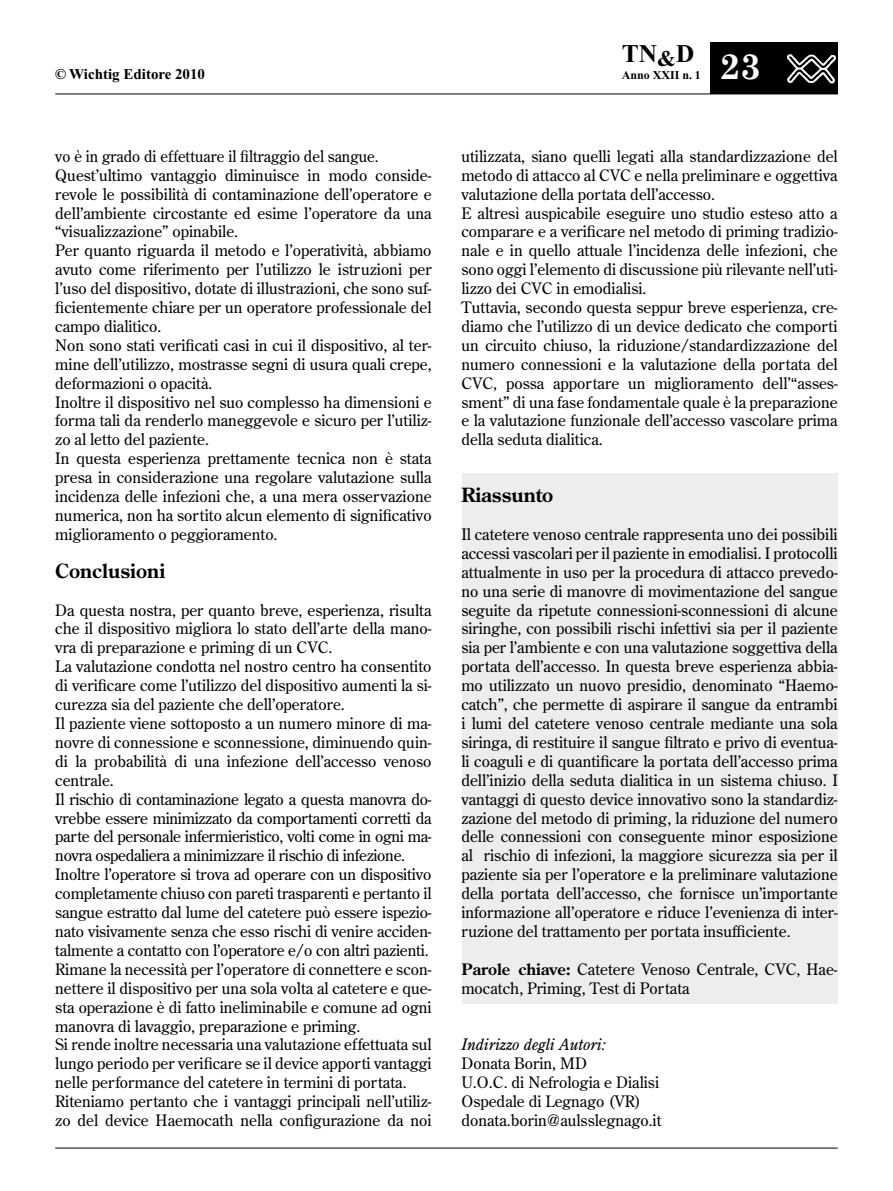
<style>
.page{position:relative;width:893px;height:1191px;background:#fff}
.page>*{position:absolute;margin:0;border:0;box-sizing:border-box;transform-origin:0 0}
.t1{font:700 36px "Century Schoolbook";color:#fff}
.t2{font:700 25.5px "Times New Roman";color:#000}
.t3{font:700 19.5px "Century Old Style";color:#000}
.t4{font:15.75px/18.9px "Century Old Style";color:#000}
.t5{font:italic 15.75px "Century Old Style";color:#000}
.t6{font:700 15px "Times New Roman";color:#000}
.t7{font:700 12px "Times New Roman";color:#000}
.s1{font-family:"Helvetica Neue"}
.s2{font-weight:700}
</style>
<div class="page">
<hr style="left:55px;top:94px;width:783px;height:1px;background:#000">
<div style="left:710px;top:43px;width:128px;height:51px;background:#000"></div>
<img style="left:787px;top:54px;width:49px;height:30px">
<hr style="left:55px;top:1147px;width:783px;height:1px;background:#000">
<div style="left:462px;top:473px;width:376px;height:530px;background:#eceded"></div>
<h2 class="t2" style="left:622px;top:39px;width:74px">TN<sub>&amp;</sub>D</h2>
<p class="t6" style="left:55px;top:66px;width:151px">© Wichtig Editore 2010</p>
<p class="t7" style="left:622px;top:68px;width:80px">Anno XXII n. 1</p>
<h1 class="t1" style="left:719px;top:45px;width:43px">23</h1>
<p class="t4" style="left:55px;top:146px;width:378px">vo è in grado di effettuare il filtraggio del sangue.<br>Quest’ultimo vantaggio diminuisce in modo conside&shy;revole le possibilità di contaminazione dell’operatore e dell’ambiente circostante ed esime l’operatore da una “visualizzazione” opinabile.<br>Per quanto riguarda il metodo e l’operatività, abbiamo avuto come riferimento per l’utilizzo le istruzioni per l’uso del dispositivo, dotate di illustrazioni, che sono suf&shy;ficientemente chiare per un operatore professionale del campo dialitico.<br>Non sono stati verificati casi in cui il dispositivo, al ter&shy;mine dell’utilizzo, mostrasse segni di usura quali crepe, deformazioni o opacità.<br>Inoltre il dispositivo nel suo complesso ha dimensioni e forma tali da renderlo maneggevole e sicuro per l’utiliz&shy;zo al letto del paziente.<br>In questa esperienza prettamente tecnica non è stata presa in considerazione una regolare valutazione sulla incidenza delle infezioni che, a una mera osservazione numerica, non ha sortito alcun elemento di significativo miglioramento o peggioramento.</p>
<p class="t3" style="left:55px;top:558px;width:112px">Conclusioni</p>
<p class="t4" style="left:55px;top:600px;width:378px">Da questa nostra, per quanto breve, esperienza, risulta che il dispositivo migliora lo stato dell’arte della mano&shy;vra di preparazione e priming di un CVC.<br>La valutazione condotta nel nostro centro ha consentito di verificare come l’utilizzo del dispositivo aumenti la si&shy;curezza sia del paziente che dell’operatore.<br>Il paziente viene sottoposto a un numero minore di ma&shy;novre di connessione e sconnessione, diminuendo quin&shy;di la probabilità di una infezione dell’accesso venoso centrale.<br>Il rischio di contaminazione legato a questa manovra do&shy;vrebbe essere minimizzato da comportamenti corretti da parte del personale infermieristico, volti come in ogni ma&shy;novra ospedaliera a minimizzare il rischio di infezione.<br>Inoltre l’operatore si trova ad operare con un dispositivo completamente chiuso con pareti trasparenti e pertanto il sangue estratto dal lume del catetere può essere ispezio&shy;nato visivamente senza che esso rischi di venire acciden&shy;talmente a contatto con l’operatore e/o con altri pazienti.<br>Rimane la necessità per l’operatore di connettere e scon&shy;nettere il dispositivo per una sola volta al catetere e que&shy;sta operazione è di fatto ineliminabile e comune ad ogni manovra di lavaggio, preparazione e priming.<br>Si rende inoltre necessaria una valutazione effettuata sul lungo periodo per verificare se il device apporti vantaggi nelle performance del catetere in termini di portata.<br>Riteniamo pertanto che i vantaggi principali nell’utiliz&shy;zo del device Haemocath nella configurazione da noi</p>
<p class="t4" style="left:461px;top:146px;width:378px">utilizzata, siano quelli legati alla standardizzazione del metodo di attacco al CVC e nella preliminare e oggettiva valutazione della portata dell’accesso.<br>E altresì auspicabile eseguire uno studio esteso atto a comparare e a verificare nel metodo di priming tradizio&shy;nale e in quello attuale l’incidenza delle infezioni, che sono oggi l’elemento di discussione più rilevante nell’uti&shy;lizzo dei CVC in emodialisi.<br>Tuttavia, secondo questa seppur breve esperienza, cre&shy;diamo che l’utilizzo di un device dedicato che comporti un circuito chiuso, la riduzione/standardizzazione del numero connessioni e la valutazione della portata del CVC, possa apportare un miglioramento dell’<span class="s1">“</span>asses&shy;sment” di una fase fondamentale quale è la preparazione e la valutazione funzionale dell’accesso vascolare prima della seduta dialitica.</p>
<p class="t3" style="left:461px;top:482px;width:94px">Riassunto</p>
<p class="t4" style="left:461px;top:524px;width:378px;text-align:justify">Il catetere venoso centrale rappresenta uno dei possibili accessi vascolari per il paziente in emodialisi. I protocolli attualmente in uso per la procedura di attacco prevedo&shy;no una serie di manovre di movimentazione del sangue seguite da ripetute connessioni-sconnessioni di alcune siringhe, con possibili rischi infettivi sia per il paziente sia per l’ambiente e con una valutazione soggettiva della portata dell’accesso. In questa breve esperienza abbia&shy;mo utilizzato un nuovo presidio, denominato “Haemo&shy;catch”, che permette di aspirare il sangue da entrambi i lumi del catetere venoso centrale mediante una sola siringa, di restituire il sangue filtrato e privo di eventua&shy;li coaguli e di quantificare la portata dell’accesso prima dell’inizio della seduta dialitica in un sistema chiuso. I vantaggi di questo device innovativo sono la standardiz&shy;zazione del metodo di priming, la riduzione del numero delle connessioni con conseguente minor esposizione al rischio di infezioni, la maggiore sicurezza sia per il paziente sia per l’operatore e la preliminare valutazione della portata dell’accesso, che fornisce un’importante informazione all’operatore e riduce l’evenienza di inter&shy;ruzione del trattamento per portata insufficiente.</p>
<p class="t4" style="left:461px;top:959px;width:378px"><span class="s2">Parole chiave:</span> Catetere Venoso Centrale, CVC, Hae&shy;mocatch, Priming, Test di Portata</p>
<p class="t5" style="left:461px;top:1035px;width:146px">Indirizzo degli Autori:</p>
<p class="t4" style="left:461px;top:1053px;width:202px">Donata Borin, MD<br>U.O.C. di Nefrologia e Dialisi<br>Ospedale di Legnago (VR) donata.borin@aulsslegnago.it</p>
</div>
